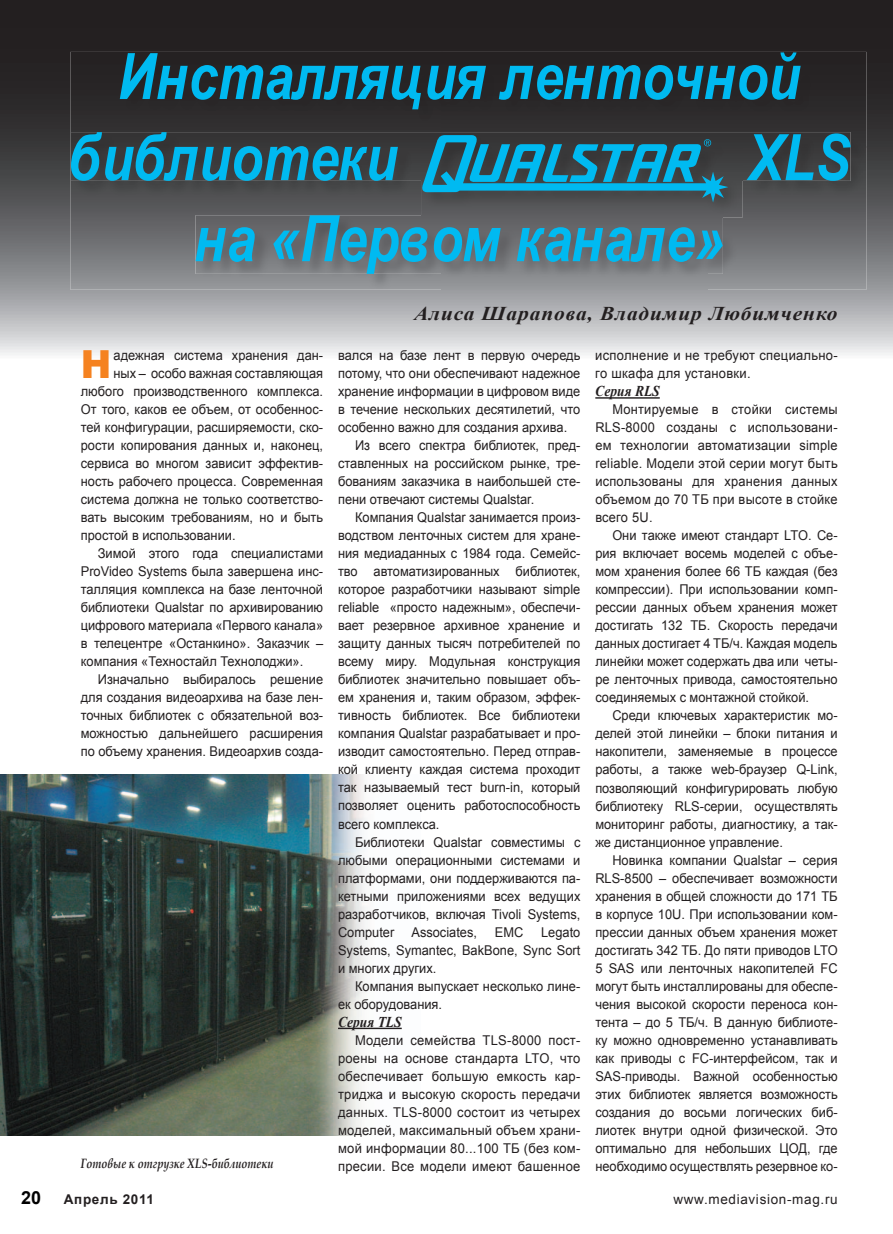
<style>
.page{position:relative;width:893px;height:1234px;background:#fff}
.page>*{position:absolute;margin:0;border:0;box-sizing:border-box;transform-origin:0 0}
.t1{font:italic 700 64.05px/81px "Arial Narrow";color:#00baf1}
.t2{font:900 38.7px "Arial";color:#f58220;scale:.95 1}
.t3{font:italic 700 19.5px "Times New Roman";letter-spacing:.04em;color:#231f20;scale:1.1 1}
.t4{font:700 18px "Arial";color:#000}
.t5{font:italic 700 15px "Times New Roman";color:#231f20;scale:.9 1}
.t6{font:13.5px/18px "Arial";color:#231f20;text-align:justify;scale:.95 1}
.t7{font:13.5px/18px "Arial";color:#231f20;text-align:justify;scale:.96 1}
.t8{font:13.5px/18px "Arial";letter-spacing:.02em;color:#231f20;scale:.96 1}
.t9{font:italic 700 13.5px "Book Antiqua";color:#231f20;scale:.8 1}
.t10{font:13.5px "Arial";letter-spacing:.05em;color:#231f20}
.t11{font:700 13.5px "Arial";letter-spacing:.05em;color:#231f20}
</style>
<div class="page">
<svg style="left:0;top:0;width:893px;height:355px;background:#747375"></svg>
<img style="left:0;top:774px;width:402px;height:361px">
<hr style="left:338px;top:1027px;width:64px;height:1px;background:#231f20">
<hr style="left:595px;top:397px;width:65px;height:1px;background:#231f20">
<img style="left:70px;top:52px;width:372px;height:237px">
<img style="left:442px;top:52px;width:424px;height:95px">
<img style="left:708px;top:147px;width:158px;height:142px">
<div style="left:442px;top:274px;width:266px;height:15px;background:#909295"></div>
<img style="left:71px;top:132px;width:780px;height:49px">
<img style="left:195px;top:215px;width:528px;height:59px">
<img style="left:422px;top:181px;width:321px;height:36px">
<img style="left:728px;top:135px;width:15px;height:46px">
<img style="left:422px;top:215px;width:301px;height:2px">
<svg style="left:419px;top:134px;width:309px;height:68px;background:#266d83"></svg>
<h1 class="t1" style="left:69px;top:33px;width:733px;text-indent:50px">Инсталляция ленточной библиотеки</h1>
<h1 class="t1" style="left:748px;top:114px;width:104px">XLS</h1>
<h1 class="t1" style="left:195px;top:195px;width:531px">на «Первом канале»</h1>
<h2 class="t2" style="left:81px;top:336px;width:34px">Н</h2>
<p class="t6" style="left:114px;top:346px;width:222px">адежная система хранения дан-</p>
<p class="t6" style="left:114px;top:364px;width:222px">ных – особо важная составляющая</p>
<p class="t6" style="left:81px;top:382px;width:257px">любого производственного комплекса.</p>
<p class="t6" style="left:81px;top:400px;width:257px">От того, каков ее объем, от особеннос-</p>
<p class="t6" style="left:81px;top:418px;width:257px">тей конфигурации, расширяемости, ско-</p>
<p class="t6" style="left:81px;top:436px;width:257px">рости копирования данных и, наконец,</p>
<p class="t6" style="left:81px;top:454px;width:257px">сервиса во многом зависит эффектив-</p>
<p class="t6" style="left:81px;top:472px;width:257px">ность рабочего процесса. Современная</p>
<p class="t6" style="left:81px;top:490px;width:257px">система должна не только соответство-</p>
<p class="t6" style="left:81px;top:508px;width:257px">вать высоким требованиям, но и быть</p>
<p class="t6" style="left:81px;top:526px;width:164px">простой в использовании.</p>
<p class="t6" style="left:98px;top:544px;width:239px">Зимой этого года специалистами</p>
<p class="t6" style="left:81px;top:562px;width:257px">ProVideo Systems была завершена инс-</p>
<p class="t6" style="left:81px;top:580px;width:257px">талляция комплекса на базе ленточной</p>
<p class="t6" style="left:81px;top:598px;width:257px">библиотеки Qualstar по архивированию</p>
<p class="t6" style="left:81px;top:616px;width:257px">цифрового материала «Первого канала»</p>
<p class="t6" style="left:81px;top:634px;width:257px">в телецентре «Останкино». Заказчик –</p>
<p class="t6" style="left:81px;top:652px;width:236px">компания «Техностайл Технолоджи».</p>
<p class="t6" style="left:98px;top:670px;width:239px">Изначально выбиралось решение</p>
<p class="t6" style="left:81px;top:688px;width:257px">для создания видеоархива на базе лен-</p>
<p class="t6" style="left:81px;top:706px;width:257px">точных библиотек с обязательной воз-</p>
<p class="t6" style="left:81px;top:724px;width:257px">можностью дальнейшего расширения</p>
<p class="t6" style="left:81px;top:742px;width:257px">по объему хранения. Видеоархив созда-</p>
<p class="t9" style="left:81px;top:1153px;width:242px">Готовые к отгрузке XLS-библиотеки</p>
<h3 class="t3" style="left:414px;top:300px;width:387px">Алиса Шарапова, Владимир Любимченко</h3>
<p class="t6" style="left:338px;top:346px;width:257px">вался на базе лент в первую очередь</p>
<p class="t6" style="left:338px;top:364px;width:257px">потому, что они обеспечивают надежное</p>
<p class="t6" style="left:338px;top:382px;width:257px">хранение информации в цифровом виде</p>
<p class="t6" style="left:338px;top:400px;width:257px">в течение нескольких десятилетий, что</p>
<p class="t6" style="left:338px;top:418px;width:243px">особенно важно для создания архива.</p>
<p class="t6" style="left:355px;top:436px;width:239px">Из всего спектра библиотек, пред-</p>
<p class="t6" style="left:338px;top:454px;width:257px">ставленных на российском рынке, тре-</p>
<p class="t6" style="left:338px;top:472px;width:257px">бованиям заказчика в наибольшей сте-</p>
<p class="t6" style="left:338px;top:490px;width:208px">пени отвечают системы Qualstar.</p>
<p class="t6" style="left:355px;top:508px;width:239px">Компания Qualstar занимается произ-</p>
<p class="t6" style="left:338px;top:526px;width:257px">водством ленточных систем для хране-</p>
<p class="t6" style="left:338px;top:544px;width:257px">ния медиаданных с 1984 года. Семейс-</p>
<p class="t6" style="left:338px;top:562px;width:257px">тво автоматизированных библиотек,</p>
<p class="t6" style="left:338px;top:580px;width:257px">которое разработчики называют simple</p>
<p class="t6" style="left:338px;top:598px;width:257px">reliable «просто надежным», обеспечи-</p>
<p class="t6" style="left:338px;top:616px;width:257px">вает резервное архивное хранение и</p>
<p class="t6" style="left:338px;top:634px;width:257px">защиту данных тысяч потребителей по</p>
<p class="t6" style="left:338px;top:652px;width:257px">всему миру. Модульная конструкция</p>
<p class="t6" style="left:338px;top:670px;width:257px">библиотек значительно повышает объ-</p>
<p class="t6" style="left:338px;top:688px;width:257px">ем хранения и, таким образом, эффек-</p>
<p class="t6" style="left:338px;top:706px;width:257px">тивность библиотек. Все библиотеки</p>
<p class="t6" style="left:338px;top:724px;width:257px">компания Qualstar разрабатывает и про-</p>
<p class="t6" style="left:338px;top:742px;width:257px">изводит самостоятельно. Перед отправ-</p>
<p class="t6" style="left:338px;top:760px;width:257px">кой клиенту каждая система проходит</p>
<p class="t6" style="left:338px;top:778px;width:257px">так называемый тест burn-in, который</p>
<p class="t6" style="left:338px;top:796px;width:257px">позволяет оценить работоспособность</p>
<p class="t6" style="left:338px;top:814px;width:108px">всего комплекса.</p>
<p class="t6" style="left:355px;top:832px;width:239px">Библиотеки Qualstar совместимы с</p>
<p class="t6" style="left:338px;top:850px;width:257px">любыми операционными системами и</p>
<p class="t6" style="left:338px;top:868px;width:257px">платформами, они поддерживаются па-</p>
<p class="t6" style="left:338px;top:886px;width:257px">кетными приложениями всех ведущих</p>
<p class="t6" style="left:338px;top:904px;width:257px">разработчиков, включая Tivoli Systems,</p>
<p class="t6" style="left:338px;top:922px;width:61px">Computer</p>
<p class="t6" style="left:411px;top:922px;width:71px">Associates,</p>
<p class="t6" style="left:495px;top:922px;width:31px">EMC</p>
<p class="t6" style="left:338px;top:922px;width:257px;text-indent:203px">Legato Systems, Symantec, BakBone, Sync Sort и многих других.</p>
<p class="t6" style="left:338px;top:976px;width:257px;text-indent:17px">Компания выпускает несколько лине&shy;ек оборудования.</p>
<p class="t5" style="left:338px;top:1011px;width:72px">Серия TLS</p>
<p class="t7" style="left:338px;top:1030px;width:254px;text-indent:17px">Модели семейства TLS-8000 пост&shy;роены на основе стандарта LTO, что обеспечивает большую емкость кар&shy;триджа и высокую скорость передачи данных. TLS-8000 состоит из четырех моделей, максимальный объем храни&shy;мой информации 80...100 ТБ (без ком&shy;пресии. Все модели имеют башенное</p>
<p class="t8" style="left:595px;top:346px;width:254px">исполнение и не требуют специально&shy;го шкафа для установки.</p>
<p class="t5" style="left:595px;top:381px;width:73px">Серия RLS</p>
<p class="t6" style="left:595px;top:400px;width:257px;text-indent:17px">Монтируемые в стойки системы RLS-8000 созданы с использовани&shy;ем технологии автоматизации simple reliable. Модели этой серии могут быть использованы для хранения данных объемом до 70 ТБ при высоте в стойке всего 5U.</p>
<p class="t6" style="left:595px;top:526px;width:257px;text-indent:17px">Они также имеют стандарт LTO. Се&shy;рия включает восемь моделей с объе&shy;мом хранения более 66 ТБ каждая (без компрессии). При использовании комп&shy;рессии данных объем хранения может достигать 132 ТБ. Скорость передачи данных достигает 4 ТБ/ч. Каждая модель линейки может содержать два или четы&shy;ре ленточных привода, самостоятельно соединяемых с монтажной стойкой.</p>
<p class="t6" style="left:595px;top:706px;width:257px;text-indent:17px">Среди ключевых характеристик мо&shy;делей этой линейки – блоки питания и накопители, заменяемые в процессе работы, а также web-браузер Q-Link, позволяющий конфигурировать любую библиотеку RLS-серии, осуществлять мониторинг работы, диагностику, а так&shy;же дистанционное управление.</p>
<p class="t6" style="left:595px;top:850px;width:257px;text-indent:17px">Новинка компании Qualstar – серия RLS-8500 – обеспечивает возможности хранения в общей сложности до 171 ТБ в корпусе 10U. При использовании ком&shy;прессии данных объем хранения может достигать 342 ТБ. До пяти приводов LTO 5 SAS или ленточных накопителей FC могут быть инсталлированы для обеспе&shy;чения высокой скорости переноса кон&shy;тента – до 5 ТБ/ч. В данную библиоте&shy;ку можно одновременно устанавливать как приводы c FC-интерфейсом, так и SAS-приводы. Важной особенностью этих библиотек является возможность создания до восьми логических биб&shy;лиотек внутри одной физической. Это оптимально для небольших ЦОД, где необходимо осуществлять резервное ко-</p>
<h3 class="t4" style="left:21px;top:1185px;width:22px">20</h3>
<p class="t11" style="left:64px;top:1190px;width:92px">Апрель 2011</p>
<p class="t10" style="left:673px;top:1190px;width:166px">www.mediavision-mag.ru</p>
</div>
